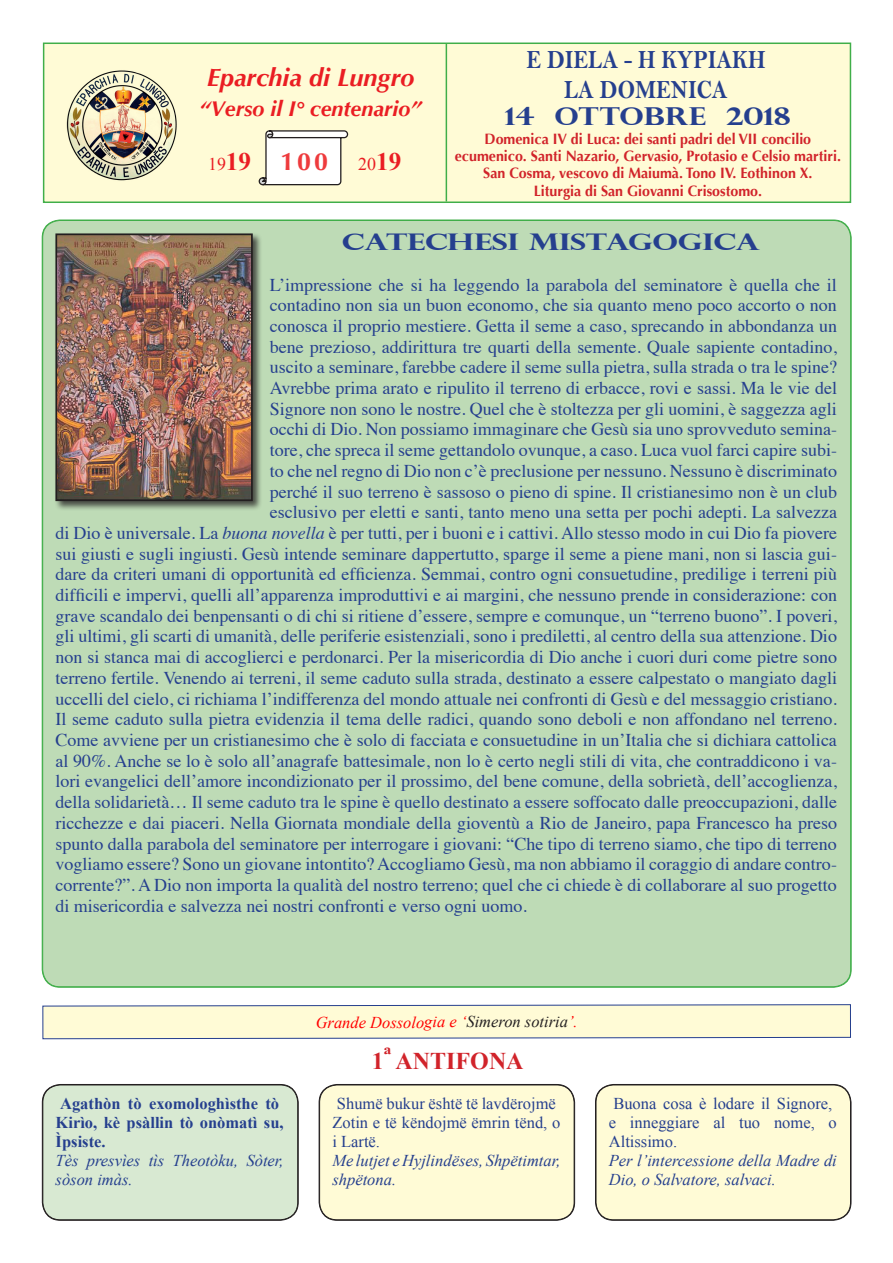
<style>
.page{position:relative;width:893px;height:1263px;background:#fff}
.page>*{position:absolute;margin:0;border:0;box-sizing:border-box;transform-origin:0 0}
.t1{font:26.4px "Bell MT Bold";color:#253f8e;scale:.85 1}
.t2{font:italic 700 25.2px "Optima";color:#ea1d23}
.Body_Text_Indent{font:700 24.75px "Perpetua Titling";color:#253f8e;scale:1.2 1}
.Normale{font:700 24px "Times New Roman";color:#d1232a}
.No_Spacing{font:700 22.95px "Perpetua Titling";letter-spacing:-.01em;color:#253f8e;scale:1.36 1}
.t3{font:italic 700 21.6px "Optima";color:#ea1d23}
.t4{font:18px "Times";color:#253f8e}
.t5{font:17.85px "Times New Roman";color:#ea1d23}
.t6{font:italic 16.5px/19px "Times New Roman";color:#253f8e}
.t7{font:16.5px/18.9px "Times New Roman";color:#253f8e}
.t8{font:700 16.5px/19px "Times New Roman";color:#253f8e}
.t9{font:italic 16.5px "Times New Roman";color:#f00}
.t10{font:700 15px/17.2px "Optima";color:#d1232a;text-align:center;scale:.95 1}
.s1{font-weight:700;font-size:25.2px}
.s2{font-family:"Optima";font-weight:700;font-size:25.05px;color:#ee3b3d}
.s3{font-style:italic}
.s4{color:#231f20}
</style>
<div class="page">
<div style="left:43px;top:220px;width:808px;height:767px;background:#bedbb6;border-radius:17px"></div>
<div style="left:43px;top:43px;width:808px;height:160px;background:#fffbd6;border:2px solid #40ae49"></div>
<img style="left:66px;top:70px;width:111px;height:111px">
<svg style="left:258px;top:130px;width:91px;height:56px;background:#e9e8e2"></svg>
<hr style="left:446px;top:44px;width:1px;height:157px;background:#40ae49">
<svg style="left:42px;top:1004px;width:809px;height:35px;background:#f2f0d3"></svg>
<div style="left:43px;top:1085px;width:255px;height:135px;background:#d8e9d2;border-radius:18px"></div>
<div style="left:43px;top:1085px;width:255px;height:135px;border:1px solid #231f20;border-radius:18px"></div>
<div style="left:319px;top:1085px;width:255px;height:135px;background:#fffbd6;border-radius:18px"></div>
<div style="left:320px;top:1085px;width:254px;height:135px;border:1px solid #231f20;border-radius:18px"></div>
<div style="left:596px;top:1085px;width:255px;height:135px;background:#fffbd6;border-radius:18px"></div>
<div style="left:596px;top:1085px;width:255px;height:135px;border:1px solid #231f20;border-radius:18px"></div>
<div style="left:54px;top:232px;width:208px;height:279px;background:#231f20;opacity:.75"></div>
<img style="left:58px;top:236px;width:192px;height:262px">
<div style="left:55px;top:233px;width:198px;height:268px;border:2px solid #231f20"></div>
<p class="t2" style="left:207px;top:62px;width:209px">Eparchia di Lungro</p>
<p class="t3" style="left:200px;top:96px;width:223px">“Verso il I° centenario”</p>
<p class="t5" style="left:208px;top:152px;width:195px">19<span class="s1">19</span> <span class="s2">100</span> 20<span class="s1">19</span></p>
<p class="t1" style="left:526px;top:44px;width:283px">E DIELA - H KYPIAKH</p>
<p class="t1" style="left:564px;top:74px;width:193px">LA DOMENICA</p>
<p class="Body_Text_Indent" style="left:505px;top:101px;width:240px">14 OTTOBRE 2018</p>
<p class="t10" style="left:455px;top:130px;width:408px">Domenica IV di Luca: dei santi padri del VII concilio ecumenico. Santi Nazario, Gervasio, Protasio e Celsio martiri.<br>San Cosma, vescovo di Maiumà. Tono IV. Eothinon X.</p>
<p class="t10" style="left:534px;top:182px;width:242px">Liturgia di San Giovanni Crisostomo.</p>
<p class="No_Spacing" style="left:342px;top:227px;width:309px">CATECHESI MISTAGOGICA</p>
<p class="t4" style="left:270px;top:268px;width:569px">L’impressione che si ha leggendo la parabola del seminatore è quella che il</p>
<p class="t4" style="left:270px;top:288px;width:569px">contadino non sia un buon economo, che sia quanto meno poco accorto o non</p>
<p class="t4" style="left:270px;top:309px;width:569px">conosca il proprio mestiere. Getta il seme a caso, sprecando in abbondanza un</p>
<p class="t4" style="left:270px;top:330px;width:569px">bene prezioso, addirittura tre quarti della semente. Quale sapiente contadino,</p>
<p class="t4" style="left:270px;top:350px;width:569px">uscito a seminare, farebbe cadere il seme sulla pietra, sulla strada o tra le spine?</p>
<p class="t4" style="left:270px;top:371px;width:569px">Avrebbe prima arato e ripulito il terreno di erbacce, rovi e sassi. Ma le vie del</p>
<p class="t4" style="left:270px;top:392px;width:569px">Signore non sono le nostre. Quel che è stoltezza per gli uomini, è saggezza agli</p>
<p class="t4" style="left:270px;top:413px;width:569px">occhi di Dio. Non possiamo immaginare che Gesù sia uno sprovveduto semina-</p>
<p class="t4" style="left:270px;top:433px;width:569px">tore, che spreca il seme gettandolo ovunque, a caso. Luca vuol farci capire subi-</p>
<p class="t4" style="left:270px;top:454px;width:569px">to che nel regno di Dio non c’è preclusione per nessuno. Nessuno è discriminato</p>
<p class="t4" style="left:270px;top:475px;width:569px">perché il suo terreno è sassoso o pieno di spine. Il cristianesimo non è un club</p>
<p class="t4" style="left:270px;top:495px;width:569px">esclusivo per eletti e santi, tanto meno una setta per pochi adepti. La salvezza</p>
<p class="t4" style="left:55px;top:516px;width:783px">di Dio è universale. La <span class="s3">buona novella</span> è per tutti, per i buoni e i cattivi. Allo stesso modo in cui Dio fa piovere</p>
<p class="t4" style="left:55px;top:537px;width:783px">sui giusti e sugli ingiusti. Gesù intende seminare dappertutto, sparge il seme a piene mani, non si lascia gui-</p>
<p class="t4" style="left:55px;top:557px;width:783px">dare da criteri umani di opportunità ed efficienza. Semmai, contro ogni consuetudine, predilige i terreni più</p>
<p class="t4" style="left:55px;top:578px;width:783px">difficili e impervi, quelli all’apparenza improduttivi e ai margini, che nessuno prende in considerazione: con</p>
<p class="t4" style="left:55px;top:599px;width:783px">grave scandalo dei benpensanti o di chi si ritiene d’essere, sempre e comunque, un “terreno buono”. I poveri,</p>
<p class="t4" style="left:55px;top:620px;width:783px">gli ultimi, gli scarti di umanità, delle periferie esistenziali, sono i prediletti, al centro della sua attenzione. Dio</p>
<p class="t4" style="left:55px;top:640px;width:783px">non si stanca mai di accoglierci e perdonarci. Per la misericordia di Dio anche i cuori duri come pietre sono</p>
<p class="t4" style="left:55px;top:661px;width:783px">terreno fertile. Venendo ai terreni, il seme caduto sulla strada, destinato a essere calpestato o mangiato dagli</p>
<p class="t4" style="left:55px;top:682px;width:783px">uccelli del cielo, ci richiama l’indifferenza del mondo attuale nei confronti di Gesù e del messaggio cristiano.</p>
<p class="t4" style="left:55px;top:702px;width:783px">Il seme caduto sulla pietra evidenzia il tema delle radici, quando sono deboli e non affondano nel terreno.</p>
<p class="t4" style="left:55px;top:723px;width:783px">Come avviene per un cristianesimo che è solo di facciata e consuetudine in un’Italia che si dichiara cattolica</p>
<p class="t4" style="left:55px;top:744px;width:783px">al 90%. Anche se lo è solo all’anagrafe battesimale, non lo è certo negli stili di vita, che contraddicono i va-</p>
<p class="t4" style="left:55px;top:764px;width:783px">lori evangelici dell’amore incondizionato per il prossimo, del bene comune, della sobrietà, dell’accoglienza,</p>
<p class="t4" style="left:55px;top:785px;width:783px">della solidarietà… Il seme caduto tra le spine è quello destinato a essere soffocato dalle preoccupazioni, dalle</p>
<p class="t4" style="left:55px;top:806px;width:783px">ricchezze e dai piaceri. Nella Giornata mondiale della gioventù a Rio de Janeiro, papa Francesco ha preso</p>
<p class="t4" style="left:55px;top:827px;width:783px">spunto dalla parabola del seminatore per interrogare i giovani: “Che tipo di terreno siamo, che tipo di terreno</p>
<p class="t4" style="left:55px;top:847px;width:783px">vogliamo essere? Sono un giovane intontito? Accogliamo Gesù, ma non abbiamo il coraggio di andare contro-</p>
<p class="t4" style="left:55px;top:868px;width:783px">corrente?”. A Dio non importa la qualità del nostro terreno; quel che ci chiede è di collaborare al suo progetto</p>
<p class="t4" style="left:55px;top:889px;width:473px">di misericordia e salvezza nei nostri confronti e verso ogni uomo.</p>
<p class="t8" style="left:56px;top:1093px;width:229px">Agathòn tò exomologhìsthe tò<br>Kirìo, kè psàllin tò onòmatì su,<br>Ìpsiste.</p>
<p class="t6" style="left:56px;top:1150px;width:229px">Tès presvìes tìs Theotòku, Sòter, sòson imàs.</p>
<p class="t9" style="left:316px;top:1011px;width:264px">Grande Dossologia e ‘<span class="s4">Simeron sotiria</span>’.</p>
<p class="Normale" style="left:372px;top:1044px;width:153px">1ª ANTIFONA</p>
<p class="t7" style="left:332px;top:1094px;width:229px">Shumë bukur është të lavdërojmë<br>Zotin e të këndojmë ëmrin tënd, o i Lartë.</p>
<p class="t6" style="left:332px;top:1151px;width:230px">Me lutjet e Hyjlindëses, Shpëtimtar, shpëtona.</p>
<p class="t7" style="left:609px;top:1094px;width:229px">Buona cosa è lodare il Signore, e inneggiare al tuo nome, o<br>Altissimo.</p>
<p class="t6" style="left:609px;top:1151px;width:229px">Per l’intercessione della Madre di<br>Dio, o Salvatore, salvaci.</p>
</div>
